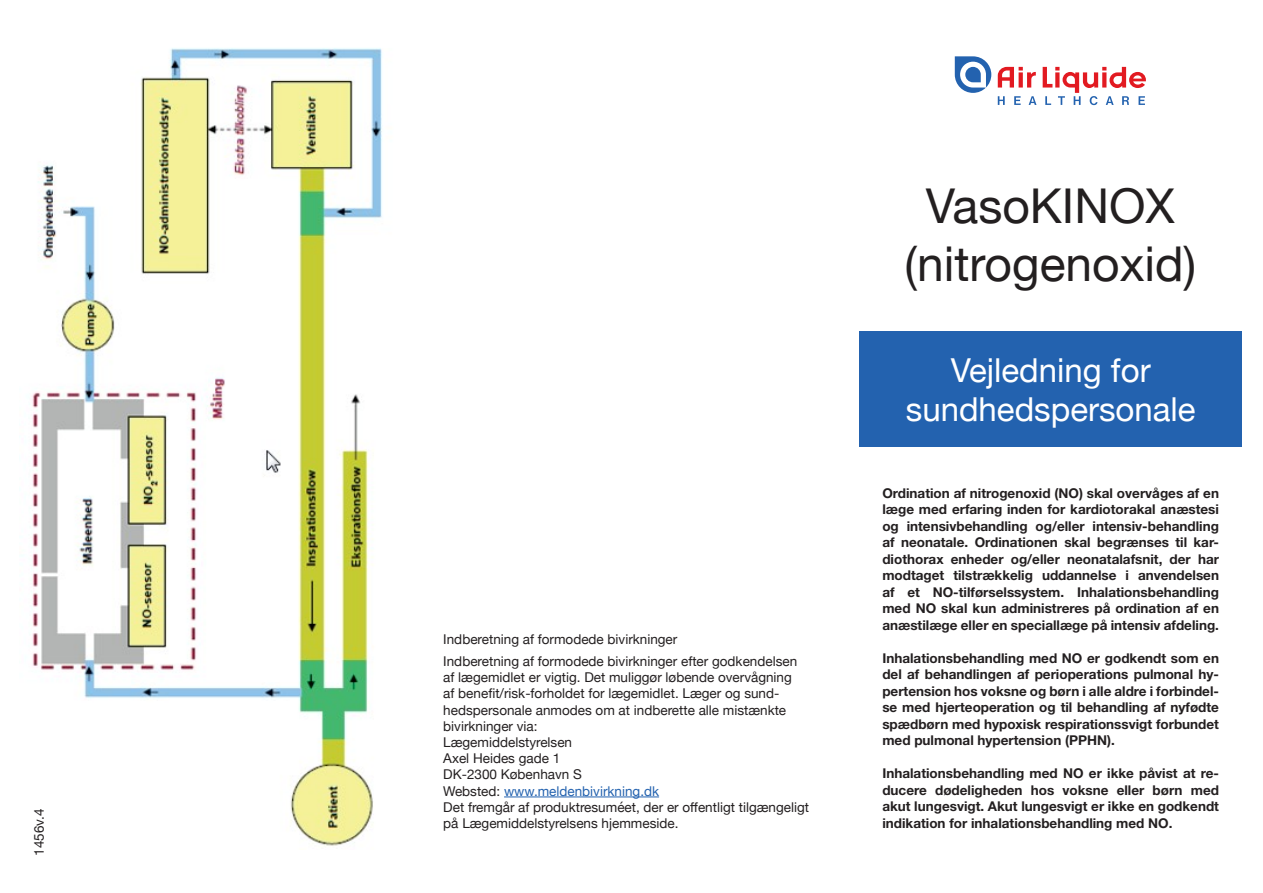
<style>
.page{position:relative;width:1263px;height:893px;background:#fff}
.page>*{position:absolute;margin:0;border:0;box-sizing:border-box;transform-origin:0 0}
.t1{font:48px/57.6px "Helvetica Neue";color:#231f20;text-align:center}
.t2{font:33px/39.6px "Helvetica Neue";color:#fff;text-align:center}
.t3{font:700 13.5px/16.5px "Helvetica Neue";color:#231f20;text-align:justify}
.t4{font:13.5px/16.2px "Helvetica Neue";color:#231f20}
.s1{color:#2362af}
</style>
<div class="page">
<svg style="left:955px;top:56px;width:36px;height:37px"></svg>
<svg style="left:998px;top:96px;width:7px;height:9px"></svg>
<svg style="left:1014px;top:96px;width:7px;height:9px"></svg>
<svg style="left:1029px;top:96px;width:7px;height:9px"></svg>
<svg style="left:998px;top:67px;width:38px;height:21px"></svg>
<svg style="left:1043px;top:67px;width:103px;height:38px"></svg>
<div style="left:859px;top:331px;width:383px;height:115px;background:#2362af"></div>
<hr style="left:504px;top:797px;width:155px;height:1px;background:#2362af">
<img style="left:31px;top:48px;width:351px;height:798px">
<p class="t4" style="left:32px;top:856px;width:49px;rotate:-90deg">1456v.4</p>
<p class="t4" style="left:443px;top:629px;width:355px;line-height:22.2px">Indberetning af formodede bivirkninger<br>Indberetning af formodede bivirkninger efter godkendelsen</p>
<p class="t4" style="left:443px;top:670px;width:367px">af lægemidlet er vigtig. Det muliggør løbende overvågning<br>af benefit/risk-forholdet for lægemidlet. Læger og sund&shy;hedspersonale anmodes om at indberette alle mistænkte bivirkninger via:<br>Lægemiddelstyrelsen<br>Axel Heides gade 1<br>DK-2300 København S<br>Websted: <span class="s1">www.meldenbivirkning.dk<br></span>Det fremgår af produktresuméet, der er offentligt tilgængeligt på Lægemiddelstyrelsens hjemmeside.</p>
<h1 class="t1" style="left:904px;top:180px;width:293px">VasoKINOX (nitrogenoxid)</h1>
<h2 class="t2" style="left:906px;top:352px;width:291px">Vejledning for sundhedspersonale</h2>
<p class="t3" style="left:882px;top:484px;width:338px">Ordination af nitrogenoxid (NO) skal overvåges af en læge med erfaring inden for kardiotorakal anæstesi og intensivbehandling og/eller intensiv-behandling af neonatale. Ordinationen skal begrænses til kar&shy;diothorax enheder og/eller neonatalafsnit, der har modtaget tilstrækkelig uddannelse i anvendelsen af et NO-tilførselssystem. Inhalationsbehandling med NO skal kun administreres på ordination af en anæstilæge eller en speciallæge på intensiv afdeling.</p>
<p class="t3" style="left:882px;top:649px;width:338px">Inhalationsbehandling med NO er godkendt som en del af behandlingen af perioperations pulmonal hy&shy;pertension hos voksne og børn i alle aldre i forbindel&shy;se med hjerteoperation og til behandling af nyfødte spædbørn med hypoxisk respirationssvigt forbundet med pulmonal hypertension (PPHN).</p>
<p class="t3" style="left:882px;top:765px;width:338px">Inhalationsbehandling med NO er ikke påvist at re&shy;ducere dødeligheden hos voksne eller børn med akut lungesvigt. Akut lungesvigt er ikke en godkendt indikation for inhalationsbehandling med NO.</p>
</div>
